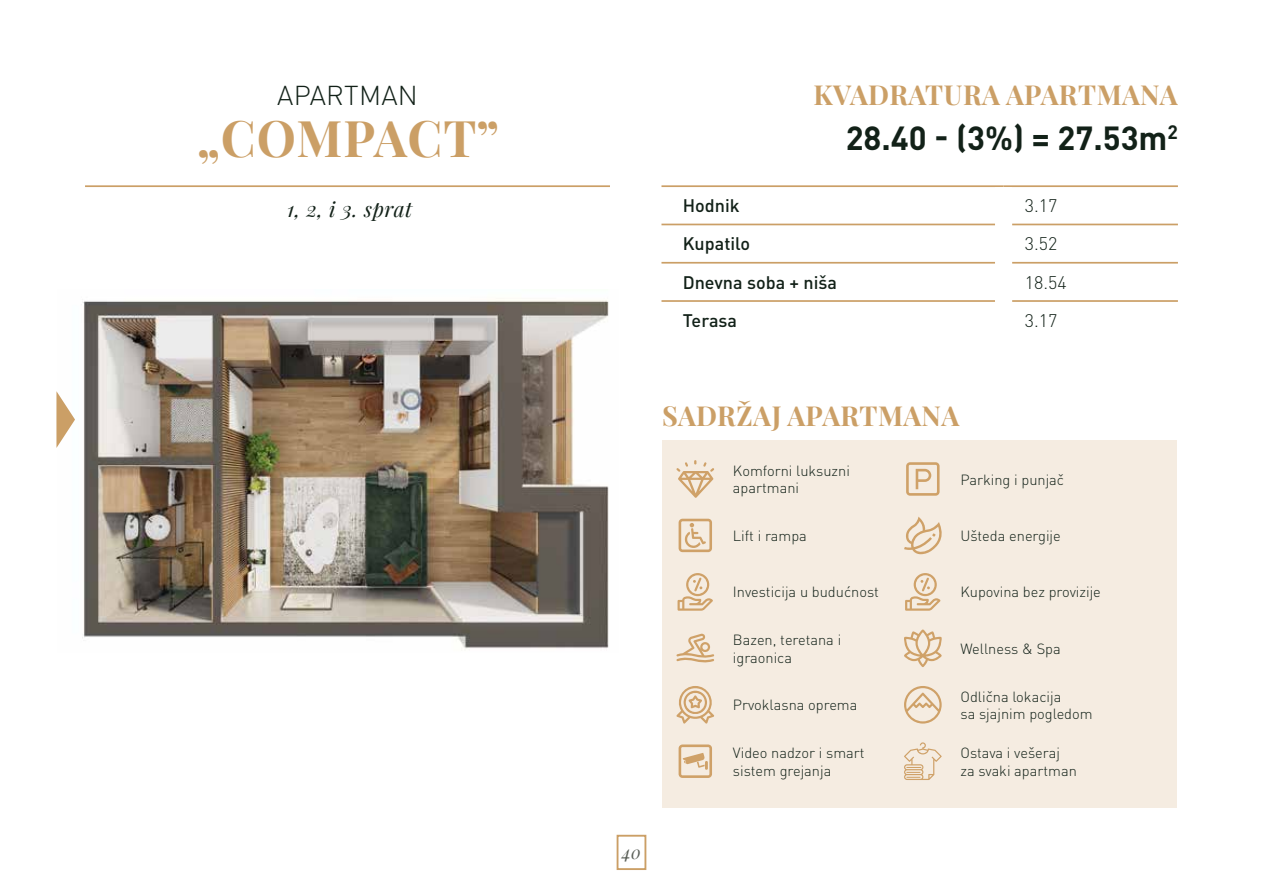
<style>
.page{position:relative;width:1263px;height:893px;background:#fff}
.page>*{position:absolute;margin:0;border:0;box-sizing:border-box;transform-origin:0 0}
.t1{font:49.5px "Playfair Display";letter-spacing:.015em;color:#cb9f66}
.t2{font:700 33px "DIN Pro";color:#122118}
.t3{font:27px "Playfair Display";letter-spacing:.01em;color:#cb9f66}
.t4{font:300 27px "DIN Pro";letter-spacing:.01em;color:#122118}
.t5{font:italic 21px "Playfair Display";letter-spacing:.025em;color:#122118}
.t6{font:500 18px "DIN Pro";color:#122118}
.t7{font:300 18px "DIN Pro";color:#122118}
.t8{font:italic 18px "Playfair Display";color:#5a5f58;scale:.95 1}
.t9{font:300 14.55px/17.5px "DIN Pro";color:#122118}
</style>
<div class="page">
<div style="left:617px;top:835px;width:29px;height:35px;border:2px solid #cb9f66"></div>
<div style="left:662px;top:440px;width:515px;height:367px;background:#f5ece1"></div>
<img style="left:82px;top:298px;width:527px;height:351px">
<hr style="left:85px;top:185px;width:525px;height:2px;background:#cb9f66">
<svg style="left:676px;top:460px;width:38px;height:38px"></svg>
<svg style="left:679px;top:519px;width:33px;height:33px"></svg>
<svg style="left:677px;top:573px;width:36px;height:38px"></svg>
<svg style="left:676px;top:633px;width:38px;height:30px"></svg>
<svg style="left:676px;top:686px;width:38px;height:38px"></svg>
<svg style="left:679px;top:744px;width:33px;height:34px"></svg>
<svg style="left:906px;top:462px;width:33px;height:34px"></svg>
<svg style="left:904px;top:517px;width:38px;height:37px"></svg>
<svg style="left:905px;top:573px;width:35px;height:38px"></svg>
<svg style="left:904px;top:629px;width:38px;height:38px"></svg>
<svg style="left:904px;top:686px;width:38px;height:38px"></svg>
<svg style="left:904px;top:742px;width:38px;height:38px"></svg>
<svg style="left:56px;top:391px;width:19px;height:57px"></svg>
<hr style="left:661px;top:185px;width:342px;height:2px;background:#cb9f66">
<hr style="left:1003px;top:185px;width:175px;height:2px;background:#cb9f66">
<hr style="left:661px;top:224px;width:334px;height:1px;background:#cb9f66">
<hr style="left:1012px;top:224px;width:166px;height:1px;background:#cb9f66">
<hr style="left:661px;top:262px;width:334px;height:2px;background:#cb9f66">
<hr style="left:1012px;top:262px;width:166px;height:2px;background:#cb9f66">
<hr style="left:661px;top:300px;width:334px;height:2px;background:#cb9f66">
<hr style="left:1012px;top:300px;width:166px;height:2px;background:#cb9f66">
<h3 class="t4" style="left:277px;top:77px;width:142px">APARTMAN</h3>
<h1 class="t1" style="left:197px;top:99px;width:304px">„COMPACT”</h1>
<h3 class="t5" style="left:287px;top:192px;width:127px">1, 2, i 3. sprat</h3>
<h3 class="t3" style="left:813px;top:74px;width:366px">KVADRATURA APARTMANA</h3>
<h2 class="t2" style="left:846px;top:115px;width:334px">28.40 - (3%) = 27.53m<sup>2</sup></h2>
<p class="t6" style="left:683px;top:193px;width:58px">Hodnik</p>
<p class="t7" style="left:1025px;top:193px;width:34px">3.17</p>
<p class="t6" style="left:683px;top:232px;width:69px">Kupatilo</p>
<p class="t7" style="left:1025px;top:232px;width:34px">3.52</p>
<p class="t6" style="left:683px;top:270px;width:156px">Dnevna soba + niša</p>
<p class="t7" style="left:1025px;top:270px;width:43px">18.54</p>
<p class="t6" style="left:683px;top:308px;width:56px">Terasa</p>
<p class="t7" style="left:1025px;top:308px;width:34px">3.17</p>
<h3 class="t3" style="left:662px;top:394px;width:299px">SADRŽAJ APARTMANA</h3>
<p class="t9" style="left:733px;top:461px;width:119px">Komforni luksuzni apartmani</p>
<p class="t9" style="left:733px;top:526px;width:75px">Lift i rampa</p>
<p class="t9" style="left:733px;top:583px;width:147px">Investicija u budućnost</p>
<p class="t9" style="left:733px;top:630px;width:110px">Bazen, teretana i igraonica</p>
<p class="t9" style="left:733px;top:696px;width:126px">Prvoklasna oprema</p>
<p class="t9" style="left:733px;top:743px;width:133px">Video nadzor i smart sistem grejanja</p>
<p class="t9" style="left:960px;top:470px;width:105px">Parking i punjač</p>
<p class="t9" style="left:960px;top:526px;width:102px">Ušteda energije</p>
<p class="t9" style="left:960px;top:583px;width:142px">Kupovina bez provizije</p>
<p class="t9" style="left:960px;top:639px;width:102px">Wellness &amp; Spa</p>
<p class="t9" style="left:960px;top:687px;width:134px">Odlična lokacija<br>sa sjajnim pogledom</p>
<p class="t9" style="left:960px;top:743px;width:118px">Ostava i vešeraj za svaki apartman</p>
<p class="t8" style="left:622px;top:838px;width:21px">40</p>
</div>
